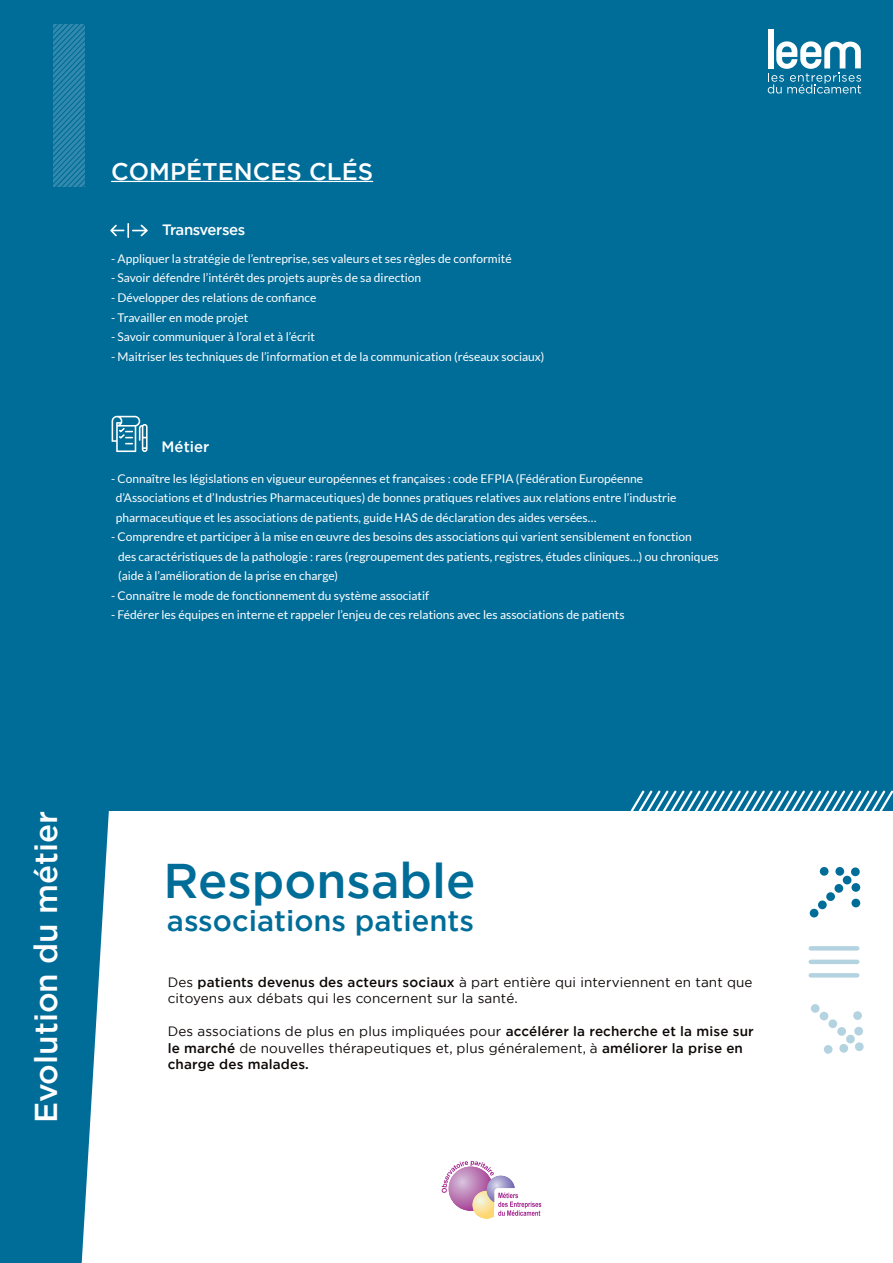
<style>
.page{position:relative;width:893px;height:1263px;background:#fff}
.page>*{position:absolute;margin:0;border:0;box-sizing:border-box;transform-origin:0 0}
.t1{font:500 48.6px "Gotham";color:#006d99}
.t2{font:500 31.5px "Gotham";color:#fff}
.t3{font:500 29.1px "Gotham";color:#006d99}
.t4{font:500 24px "Gotham";color:#fff}
.t5{font:500 15px "Gotham";letter-spacing:-.03em;color:#fff}
.t6{font:13.5px/16.5px "Gotham";letter-spacing:.01em;color:#0c0806}
.t7{font:12px "Lato";color:#fff}
.s1{font-weight:500}
</style>
<div class="page">
<div style="left:0;top:0;width:893px;height:811px;background:#006d99"></div>
<svg style="left:0;top:811px;width:109px;height:452px;background:#207fa5"></svg>
<hr style="left:111px;top:181px;width:262px;height:1px;background:#fff">
<hr style="left:811px;top:946px;width:46px;height:4px;background:#b3d3e0">
<div style="left:811px;top:959px;width:46px;height:5px;background:#b3d3e0"></div>
<hr style="left:811px;top:973px;width:46px;height:4px;background:#b3d3e0">
<div style="left:851px;top:867px;width:9px;height:9px;background:#006d99;border-radius:50%"></div>
<div style="left:843px;top:876px;width:8px;height:8px;background:#006d99;border-radius:50%"></div>
<div style="left:834px;top:884px;width:9px;height:9px;background:#006d99;border-radius:50%"></div>
<div style="left:826px;top:892px;width:9px;height:9px;background:#006d99;border-radius:50%"></div>
<div style="left:818px;top:900px;width:9px;height:9px;background:#006d99;border-radius:50%"></div>
<div style="left:810px;top:909px;width:8px;height:8px;background:#006d99;border-radius:50%"></div>
<div style="left:835px;top:867px;width:9px;height:9px;background:#006d99;border-radius:50%"></div>
<div style="left:820px;top:867px;width:8px;height:9px;background:#006d99;border-radius:50%"></div>
<div style="left:851px;top:883px;width:9px;height:9px;background:#006d99;border-radius:50%"></div>
<div style="left:851px;top:899px;width:9px;height:8px;background:#006d99;border-radius:50%"></div>
<svg style="left:855px;top:1042px;width:9px;height:9px"></svg>
<svg style="left:846px;top:1034px;width:9px;height:9px"></svg>
<svg style="left:837px;top:1027px;width:9px;height:9px"></svg>
<svg style="left:828px;top:1019px;width:9px;height:9px"></svg>
<svg style="left:819px;top:1011px;width:9px;height:9px"></svg>
<svg style="left:811px;top:1004px;width:9px;height:9px"></svg>
<svg style="left:854px;top:1027px;width:9px;height:9px"></svg>
<svg style="left:853px;top:1011px;width:9px;height:9px"></svg>
<svg style="left:839px;top:1044px;width:9px;height:9px"></svg>
<svg style="left:824px;top:1045px;width:9px;height:9px"></svg>
<div style="left:768px;top:29px;width:6px;height:39px;background:#fff"></div>
<svg style="left:768px;top:41px;width:93px;height:53px"></svg>
<svg style="left:442px;top:1161px;width:99px;height:58px"></svg>
<svg style="left:110px;top:224px;width:38px;height:13px"></svg>
<svg style="left:112px;top:416px;width:36px;height:36px"></svg>
<svg style="left:630px;top:790px;width:263px;height:21px"></svg>
<svg style="left:54px;top:24px;width:31px;height:163px"></svg>
<p class="t4" style="left:111px;top:155px;width:264px">COMPÉTENCES CLÉS</p>
<p class="t5" style="left:162px;top:220px;width:85px">Transverses</p>
<p class="t7" style="left:111px;top:252px;width:402px">- Appliquer la stratégie de l’entreprise, ses valeurs et ses règles de conformité</p>
<p class="t7" style="left:111px;top:271px;width:312px">- Savoir défendre l’intérêt des projets auprès de sa direction</p>
<p class="t7" style="left:111px;top:291px;width:207px">- Développer des relations de confiance</p>
<p class="t7" style="left:111px;top:310px;width:139px">- Travailler en mode projet</p>
<p class="t7" style="left:111px;top:330px;width:205px">- Savoir communiquer à l’oral et à l’écrit</p>
<p class="t7" style="left:111px;top:349px;width:435px">- Maitriser les techniques de l’information et de la communication (réseaux sociaux)</p>
<p class="t5" style="left:162px;top:437px;width:49px">Métier</p>
<p class="t7" style="left:111px;top:472px;width:533px">- Connaître les législations en vigueur européennes et françaises : code EFPIA (Fédération Européenne</p>
<p class="t7" style="left:116px;top:491px;width:562px">d’Associations et d’Industries Pharmaceutiques) de bonnes pratiques relatives aux relations entre l’industrie</p>
<p class="t7" style="left:116px;top:511px;width:482px">pharmaceutique et les associations de patients, guide HAS de déclaration des aides versées…</p>
<p class="t7" style="left:111px;top:530px;width:582px">- Comprendre et participer à la mise en œuvre des besoins des associations qui varient sensiblement en fonction</p>
<p class="t7" style="left:118px;top:550px;width:602px">des caractéristiques de la pathologie : rares (regroupement des patients, registres, études cliniques…) ou chroniques</p>
<p class="t7" style="left:118px;top:569px;width:222px">(aide à l’amélioration de la prise en charge)</p>
<p class="t7" style="left:111px;top:589px;width:320px">- Connaître le mode de fonctionnement du système associatif</p>
<p class="t7" style="left:111px;top:608px;width:515px">- Fédérer les équipes en interne et rappeler l’enjeu de ces relations avec les associations de patients</p>
<p class="t2" style="left:25px;top:1123px;width:314px;rotate:-90deg">Evolution du métier</p>
<p class="t1" style="left:164px;top:848px;width:313px">Responsable</p>
<p class="t3" style="left:167px;top:902px;width:309px">associations patients</p>
<p class="t6" style="left:168px;top:973px;width:586px">Des <span class="s1">patients devenus des acteurs sociaux</span> à part entière qui interviennent en tant que citoyens aux débats qui les concernent sur la santé.</p>
<p class="t6" style="left:168px;top:1023px;width:587px">Des associations de plus en plus impliquées pour <span class="s1">accélérer la recherche et la mise sur le marché</span> de nouvelles thérapeutiques et, plus généralement, à <span class="s1">améliorer la prise en charge des malades.</span></p>
</div>
